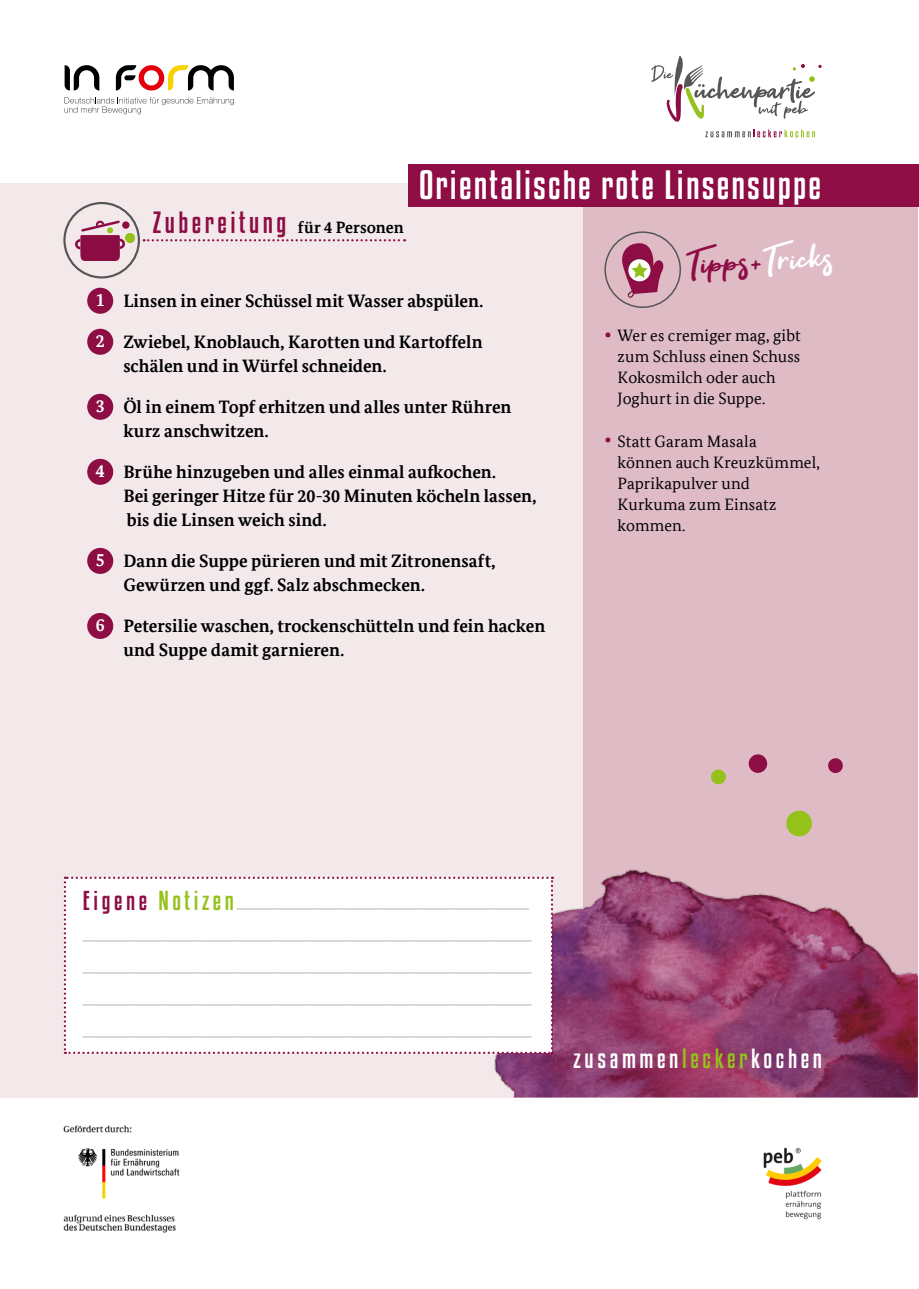
<style>
.page{position:relative;width:919px;height:1289px;background:#fff}
.page>*{position:absolute;margin:0;border:0;box-sizing:border-box;transform-origin:0 0}
.t1{font:46.5px "Get Show";color:#8d0d44}
.t2{font:36px "Kenyan Coffee Rg";letter-spacing:.06em;color:#fff}
.t3{font:24.3px "Kenyan Coffee Rg";letter-spacing:.15em;color:#fff}
.t4{font:24px "Kenyan Coffee Rg";letter-spacing:.15em;color:#94c11a}
.t5{font:19.5px/32px "Minion Pro";color:#b1b2b3}
.t6{font:700 18px/24px "Bundes Serif Office";color:#000}
.t7{font:16.5px/21px "Bundes Serif Office";letter-spacing:.005em;color:#000}
.t8{font:700 16.5px "Bundes Serif Office";color:#000}
.s1{font-family:"Kenyan Coffee Rg";font-weight:400;font-size:27px;color:#8d0d44}
.s2{color:#fff}
.s3{font-style:italic;font-size:24px;color:#8d0d44}
.s4{color:#8d0d44}
.s5{color:#94c11a}
</style>
<div class="page">
<div style="left:0;top:183px;width:906px;height:914px;background:#f3e9ea"></div>
<div style="left:583px;top:183px;width:334px;height:910px;background:#dfbbc5"></div>
<img style="left:479px;top:869px;width:438px;height:228px">
<svg style="left:748px;top:754px;width:20px;height:19px"></svg>
<svg style="left:786px;top:810px;width:26px;height:27px"></svg>
<svg style="left:711px;top:769px;width:15px;height:16px"></svg>
<svg style="left:828px;top:758px;width:14px;height:15px"></svg>
<div style="left:408px;top:164px;width:510px;height:43px;background:#8d0d44"></div>
<div style="left:64px;top:876px;width:489px;height:177px;background:#fff"></div>
<div style="left:604px;top:231px;width:77px;height:77px;border:2px solid #565655;border-radius:50%"></div>
<svg style="left:622px;top:243px;width:44px;height:55px"></svg>
<div style="left:87px;top:288px;width:26px;height:26px;background:#8d0d44;border-radius:50%"></div>
<div style="left:87px;top:329px;width:26px;height:26px;background:#8d0d44;border-radius:50%"></div>
<div style="left:87px;top:394px;width:26px;height:26px;background:#8d0d44;border-radius:50%"></div>
<div style="left:87px;top:459px;width:26px;height:26px;background:#8d0d44;border-radius:50%"></div>
<div style="left:87px;top:548px;width:26px;height:26px;background:#8d0d44;border-radius:50%"></div>
<div style="left:87px;top:613px;width:26px;height:26px;background:#8d0d44;border-radius:50%"></div>
<div style="left:63px;top:202px;width:77px;height:76px;border:2px solid #565655;border-radius:50%"></div>
<svg style="left:75px;top:220px;width:61px;height:41px"></svg>
<svg style="left:144px;top:239px;width:261px;height:2px"></svg>
<img style="left:63px;top:1125px;width:117px;height:108px">
<img style="left:763px;top:1147px;width:59px;height:73px">
<svg style="left:651px;top:56px;width:170px;height:66px"></svg>
<svg style="left:705px;top:129px;width:110px;height:8px"></svg>
<svg style="left:116px;top:65px;width:118px;height:25px"></svg>
<svg style="left:65px;top:65px;width:34px;height:25px"></svg>
<svg style="left:64px;top:97px;width:170px;height:17px"></svg>
<p class="t8" style="left:153px;top:217px;width:252px"><span class="s1">Zubereitung</span> für 4 Personen</p>
<h2 class="t2" style="left:419px;top:160px;width:403px">Orientalische rote Linsensuppe</h2>
<h1 class="t1" style="left:685px;top:238px;width:148px;rotate:-3deg">Tipps+<span class="s2">Tricks</span></h1>
<p class="t6" style="left:96px;top:288px;width:389px"><span class="s2">1</span> Linsen in einer Schüssel mit Wasser abspülen.</p>
<p class="t6" style="left:123px;top:329px;width:361px;text-indent:-28px"><span class="s2">2</span> Zwiebel, Knoblauch, Karotten und Kartoffeln schälen und in Würfel schneiden.</p>
<p class="t6" style="left:123px;top:394px;width:389px;text-indent:-28px"><span class="s2">3</span> Öl in einem Topf erhitzen und alles unter Rühren kurz anschwitzen.</p>
<p class="t6" style="left:123px;top:459px;width:414px;text-indent:-28px"><span class="s2">4</span> Brühe hinzugeben und alles einmal aufkochen.<br>Bei geringer Hitze für 20-30 Minuten köcheln lassen, bis die Linsen weich sind.</p>
<p class="t6" style="left:123px;top:548px;width:373px;text-indent:-28px"><span class="s2">5</span> Dann die Suppe pürieren und mit Zitronensaft,<br>Gewürzen und ggf. Salz abschmecken.</p>
<p class="t6" style="left:123px;top:613px;width:423px;text-indent:-28px"><span class="s2">6</span> Petersilie waschen, trockenschütteln und fein hacken und Suppe damit garnieren.</p>
<p class="t7" style="left:617px;top:325px;width:185px;text-indent:-14px"><span class="s3">•</span> Wer es cremiger mag, gibt zum Schluss einen Schuss<br>Kokosmilch oder auch<br>Joghurt in die Suppe.</p>
<p class="t7" style="left:617px;top:430px;width:204px;text-indent:-14px"><span class="s3">•</span> Statt Garam Masala<br>können auch Kreuzkümmel,<br>Paprikapulver und<br>Kurkuma zum Einsatz kommen.</p>
<h3 class="t4" style="left:83px;top:884px;width:152px"><span class="s4">Eigene</span> Notizen</h3>
<p class="t5" style="left:83px;top:885px;width:450px;text-indent:154px">______________________________ ______________________________________________ ______________________________________________ ______________________________________________ ______________________________________________</p>
<h3 class="t3" style="left:573px;top:1042px;width:250px">zusammen<span class="s5">lecker</span>kochen</h3>
</div>
